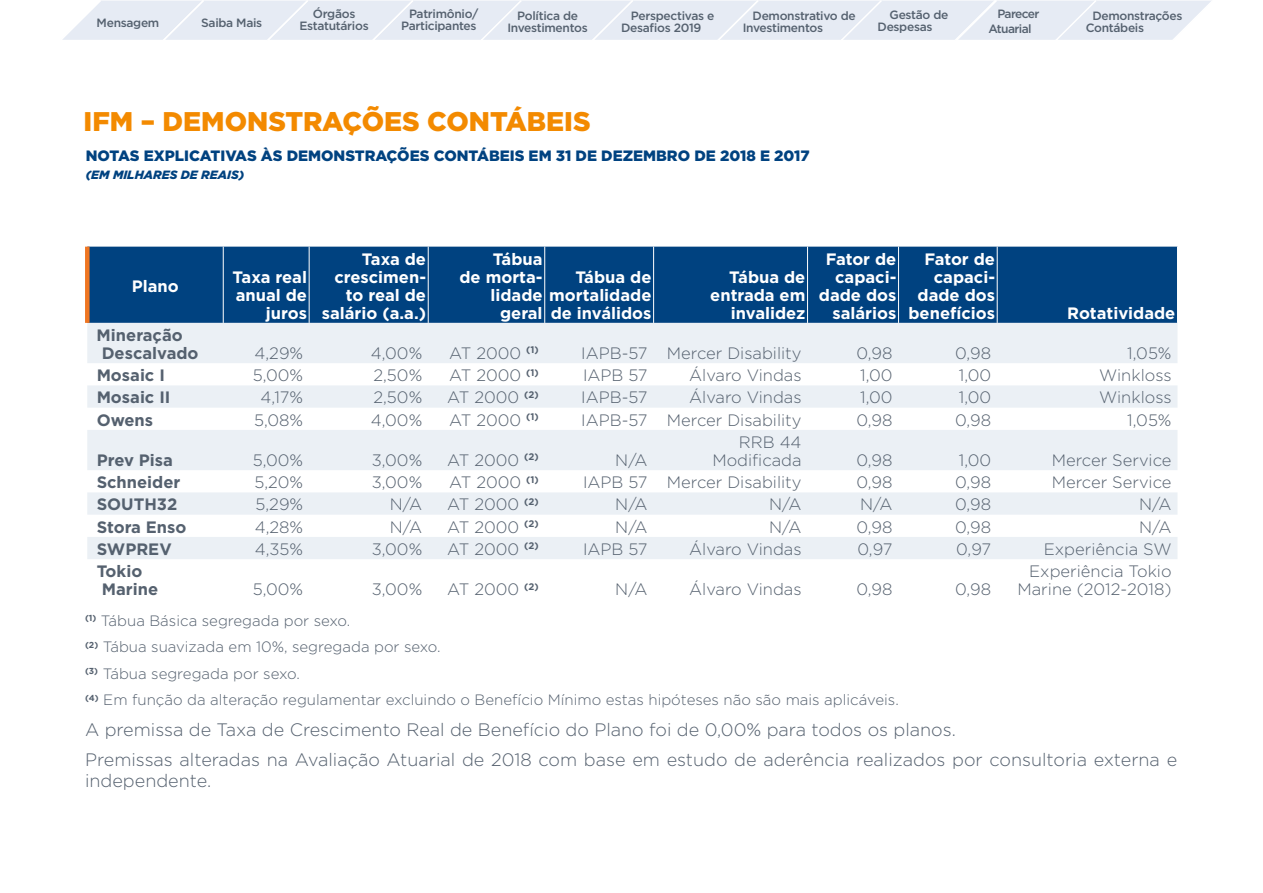
<style>
.page{position:relative;width:1263px;height:893px;background:#fff}
.page>*{position:absolute;margin:0;border:0;box-sizing:border-box;transform-origin:0 0}
.t1{font:900 27px "Gotham";color:#f38a00}
.t2{font:300 18px/30.2px "Gotham";color:#55616f}
.t3{font:300 16.5px/18px "Gotham";color:#55616f;text-align:right}
.t4{font:700 16.5px/18px "Gotham";color:#fff;text-align:right}
.t5{font:700 16.5px/18px "Gotham";color:#55616f}
.t6{font:300 15px/26.5px "Gotham";color:#55616f}
.t7{font:900 15px "Gotham";color:#004280}
.t8{font:500 12px/12px "Gotham";letter-spacing:-.025em;color:#55616f}
.t9{font:italic 900 12px "Gotham";color:#004280}
.t10{font:500 12px/14.4px "Gotham";letter-spacing:-.05em;color:#55616f}
</style>
<div class="page">
<div style="left:90px;top:247px;width:1087px;height:76px;background:#004280"></div>
<svg style="left:87px;top:323px;width:1090px;height:236px;fill:#ebf0f5"></svg>
<hr style="left:309px;top:247px;width:1px;height:76px;background:#fff">
<hr style="left:428px;top:247px;width:1px;height:76px;background:#fff">
<hr style="left:544px;top:247px;width:1px;height:76px;background:#fff">
<hr style="left:653px;top:247px;width:1px;height:76px;background:#fff">
<hr style="left:807px;top:247px;width:1px;height:76px;background:#fff">
<hr style="left:898px;top:247px;width:1px;height:76px;background:#fff">
<hr style="left:997px;top:247px;width:1px;height:76px;background:#fff">
<div style="left:85px;top:247px;width:5px;height:76px;background:#ef7622"></div>
<hr style="left:223px;top:247px;width:1px;height:76px;background:#fff">
<svg style="left:62px;top:0;width:1149px;height:40px;background:#e7ecf4"></svg>
<p class="t8" style="left:300px;top:8px;width:71px;text-align:center">Órgãos<br>Estatutários</p>
<p class="t8" style="left:97px;top:17px;width:64px">Mensagem</p>
<p class="t8" style="left:201px;top:17px;width:63px">Saiba Mais</p>
<p class="t8" style="left:401px;top:7px;width:79px;text-align:right">Patrimônio/<br>Participantes</p>
<p class="t8" style="left:621px;top:9px;width:95px;text-indent:10px">Perspectivas e<br>Desafios 2019</p>
<p class="t8" style="left:1086px;top:9px;width:98px;text-indent:7px">Demonstrações<br>Contábeis</p>
<p class="t8" style="left:507px;top:9px;width:82px;text-align:center">Política de<br>Investimentos</p>
<p class="t8" style="left:877px;top:9px;width:72px;text-indent:12px">Gestão de<br>Despesas</p>
<p class="t10" style="left:988px;top:7px;width:53px;text-indent:9px">Parecer<br>Atuarial</p>
<p class="t8" style="left:743px;top:9px;width:115px;text-indent:10px">Demonstrativo de<br>Investimentos</p>
<h1 class="t1" style="left:84px;top:103px;width:509px">IFM – DEMONSTRAÇÕES CONTÁBEIS</h1>
<p class="t7" style="left:86px;top:145px;width:725px">NOTAS EXPLICATIVAS ÀS DEMONSTRAÇÕES CONTÁBEIS EM 31 DE DEZEMBRO DE 2018 E 2017</p>
<p class="t9" style="left:86px;top:166px;width:160px">(EM MILHARES DE REAIS)</p>
<p class="t4" style="left:132px;top:277px;width:49px">Plano</p>
<p class="t4" style="left:233px;top:268px;width:76px">Taxa real anual de juros</p>
<p class="t4" style="left:322px;top:250px;width:106px">Taxa de crescimen&shy;to real de salário (a.a.)</p>
<p class="t4" style="left:493px;top:250px;width:51px">Tábua</p>
<p class="t4" style="left:551px;top:259px;width:102px;line-height:36px">Tábua de de inválidos</p>
<p class="t4" style="left:710px;top:268px;width:97px">Tábua de entrada em invalidez</p>
<p class="t4" style="left:459px;top:268px;width:85px">de morta-</p>
<p class="t4" style="left:490px;top:286px;width:162px">lidade mortalidade</p>
<p class="t4" style="left:500px;top:304px;width:44px">geral</p>
<p class="t4" style="left:819px;top:250px;width:79px">Fator de capaci&shy;dade dos salários</p>
<p class="t4" style="left:908px;top:250px;width:88px">Fator de capaci&shy;dade dos benefícios</p>
<p class="t4" style="left:1067px;top:304px;width:110px">Rotatividade</p>
<p class="t5" style="left:102px;top:326px;width:98px;text-indent:-5px">Mineração<br>Descalvado</p>
<p class="t3" style="left:254px;top:344px;width:50px">4,29%</p>
<p class="t3" style="left:371px;top:344px;width:53px">4,00%</p>
<p class="t3" style="left:449px;top:344px;width:91px">AT 2000 <sup>(1)</sup></p>
<p class="t3" style="left:581px;top:344px;width:222px">IAPB-57 Mercer Disability</p>
<p class="t3" style="left:856px;top:344px;width:38px">0,98</p>
<p class="t3" style="left:955px;top:344px;width:38px">0,98</p>
<p class="t3" style="left:1127px;top:344px;width:46px">1,05%</p>
<p class="t5" style="left:97px;top:366px;width:70px">Mosaic I</p>
<p class="t3" style="left:253px;top:366px;width:52px">5,00%</p>
<p class="t3" style="left:373px;top:366px;width:50px">2,50%</p>
<p class="t3" style="left:449px;top:366px;width:91px">AT 2000 <sup>(1)</sup></p>
<p class="t3" style="left:583px;top:366px;width:66px">IAPB 57</p>
<p class="t3" style="left:689px;top:366px;width:114px">Álvaro Vindas</p>
<p class="t3" style="left:860px;top:366px;width:34px">1,00</p>
<p class="t3" style="left:959px;top:366px;width:34px">1,00</p>
<p class="t3" style="left:1099px;top:366px;width:74px">Winkloss</p>
<p class="t5" style="left:97px;top:388px;width:75px">Mosaic II</p>
<p class="t3" style="left:260px;top:388px;width:44px">4,17%</p>
<p class="t3" style="left:373px;top:388px;width:50px">2,50%</p>
<p class="t3" style="left:447px;top:388px;width:93px">AT 2000 <sup>(2)</sup></p>
<p class="t3" style="left:581px;top:388px;width:68px">IAPB-57</p>
<p class="t3" style="left:689px;top:388px;width:114px">Álvaro Vindas</p>
<p class="t3" style="left:860px;top:388px;width:34px">1,00</p>
<p class="t3" style="left:959px;top:388px;width:34px">1,00</p>
<p class="t3" style="left:1099px;top:388px;width:74px">Winkloss</p>
<p class="t5" style="left:97px;top:411px;width:58px">Owens</p>
<p class="t3" style="left:254px;top:410px;width:51px">5,08%</p>
<p class="t3" style="left:371px;top:410px;width:53px">4,00%</p>
<p class="t3" style="left:449px;top:410px;width:91px">AT 2000 <sup>(1)</sup></p>
<p class="t3" style="left:581px;top:410px;width:222px">IAPB-57 Mercer Disability</p>
<p class="t3" style="left:856px;top:410px;width:38px">0,98</p>
<p class="t3" style="left:955px;top:410px;width:38px">0,98</p>
<p class="t3" style="left:1127px;top:410px;width:46px">1,05%</p>
<p class="t5" style="left:97px;top:451px;width:78px">Prev Pisa</p>
<p class="t3" style="left:253px;top:451px;width:52px">5,00%</p>
<p class="t3" style="left:372px;top:451px;width:52px">3,00%</p>
<p class="t3" style="left:447px;top:451px;width:93px">AT 2000 <sup>(2)</sup></p>
<p class="t3" style="left:615px;top:451px;width:34px">N/A</p>
<p class="t3" style="left:712px;top:433px;width:91px">RRB 44<br>Modificada</p>
<p class="t3" style="left:856px;top:451px;width:38px">0,98</p>
<p class="t3" style="left:959px;top:451px;width:34px">1,00</p>
<p class="t3" style="left:1052px;top:451px;width:121px">Mercer Service</p>
<p class="t5" style="left:97px;top:473px;width:85px">Schneider</p>
<p class="t3" style="left:254px;top:473px;width:50px">5,20%</p>
<p class="t3" style="left:372px;top:473px;width:52px">3,00%</p>
<p class="t3" style="left:449px;top:473px;width:91px">AT 2000 <sup>(1)</sup></p>
<p class="t3" style="left:583px;top:473px;width:220px">IAPB 57 Mercer Disability</p>
<p class="t3" style="left:856px;top:473px;width:38px">0,98</p>
<p class="t3" style="left:955px;top:473px;width:38px">0,98</p>
<p class="t3" style="left:1052px;top:473px;width:121px">Mercer Service</p>
<p class="t5" style="left:97px;top:495px;width:82px">SOUTH32</p>
<p class="t3" style="left:255px;top:495px;width:49px">5,29%</p>
<p class="t3" style="left:390px;top:495px;width:34px">N/A</p>
<p class="t3" style="left:447px;top:495px;width:93px">AT 2000 <sup>(2)</sup></p>
<p class="t3" style="left:615px;top:495px;width:34px">N/A</p>
<p class="t3" style="left:769px;top:495px;width:34px">N/A</p>
<p class="t3" style="left:860px;top:495px;width:34px">N/A</p>
<p class="t3" style="left:955px;top:495px;width:38px">0,98</p>
<p class="t3" style="left:1139px;top:495px;width:34px">N/A</p>
<p class="t5" style="left:97px;top:518px;width:91px">Stora Enso</p>
<p class="t3" style="left:255px;top:517px;width:50px">4,28%</p>
<p class="t3" style="left:390px;top:517px;width:34px">N/A</p>
<p class="t3" style="left:447px;top:517px;width:93px">AT 2000 <sup>(2)</sup></p>
<p class="t3" style="left:615px;top:517px;width:34px">N/A</p>
<p class="t3" style="left:769px;top:517px;width:34px">N/A</p>
<p class="t3" style="left:856px;top:517px;width:38px">0,98</p>
<p class="t3" style="left:955px;top:517px;width:38px">0,98</p>
<p class="t3" style="left:1139px;top:517px;width:34px">N/A</p>
<p class="t5" style="left:97px;top:540px;width:77px">SWPREV</p>
<p class="t3" style="left:255px;top:540px;width:50px">4,35%</p>
<p class="t3" style="left:372px;top:540px;width:52px">3,00%</p>
<p class="t3" style="left:447px;top:540px;width:93px">AT 2000 <sup>(2)</sup></p>
<p class="t3" style="left:583px;top:540px;width:66px">IAPB 57</p>
<p class="t3" style="left:689px;top:540px;width:114px">Álvaro Vindas</p>
<p class="t3" style="left:857px;top:540px;width:37px">0,97</p>
<p class="t3" style="left:956px;top:540px;width:37px">0,97</p>
<p class="t3" style="left:1044px;top:540px;width:129px">Experiência SW</p>
<p class="t5" style="left:102px;top:562px;width:58px;text-indent:-5px">Tokio<br>Marine</p>
<p class="t3" style="left:1017px;top:562px;width:156px">Experiência Tokio<br>Marine (2012-2018)</p>
<p class="t3" style="left:253px;top:580px;width:52px">5,00%</p>
<p class="t3" style="left:372px;top:580px;width:52px">3,00%</p>
<p class="t3" style="left:447px;top:580px;width:93px">AT 2000 <sup>(2)</sup></p>
<p class="t3" style="left:615px;top:580px;width:34px">N/A</p>
<p class="t3" style="left:689px;top:580px;width:114px">Álvaro Vindas</p>
<p class="t3" style="left:856px;top:580px;width:38px">0,98</p>
<p class="t3" style="left:955px;top:580px;width:38px">0,98</p>
<p class="t6" style="left:85px;top:607px;width:815px"><sup>(1)</sup> Tábua Básica segregada por sexo.<br><sup>(2)</sup> Tábua suavizada em 10%, segregada por sexo.<br><sup>(3)</sup> Tábua segregada por sexo.<br><sup>(4)</sup> Em função da alteração regulamentar excluindo o Benefício Mínimo estas hipóteses não são mais aplicáveis.</p>
<p class="t2" style="left:85px;top:714px;width:1094px">A premissa de Taxa de Crescimento Real de Benefício do Plano foi de 0,00% para todos os planos.<br>Premissas alteradas na Avaliação Atuarial de 2018 com base em estudo de aderência realizados por consultoria externa e</p>
<p class="t2" style="left:85px;top:765px;width:128px">independente.</p>
</div>
